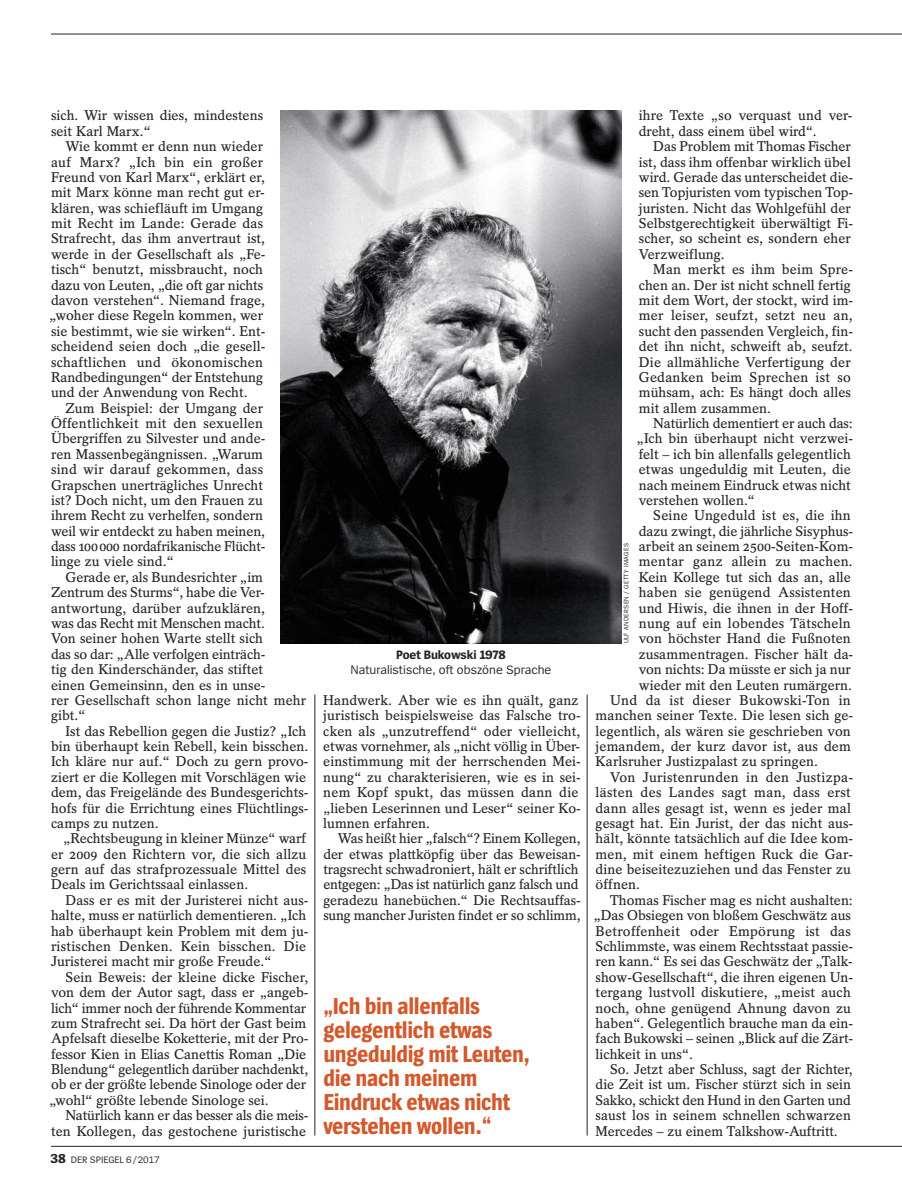
<style>
.page{position:relative;width:902px;height:1191px;background:#fff}
.page>*{position:absolute;margin:0;border:0;box-sizing:border-box;transform-origin:0 0}
.t1{font:700 24px/24px "Spiegel Sans Cd";letter-spacing:-.015em;color:#d3592c}
.t2{font:600 14.1px/15.5px "Spiegel Serif";color:#272627}
.t3{font:600 14.1px "Spiegel Serif";letter-spacing:.02em;color:#272627}
.t4{font:12.75px "Spiegel Sans";color:#272627}
.t5{font:700 12.75px "Spiegel Sans";letter-spacing:-.01em;color:#272627}
.t6{font:9.75px "Spiegel Sans";letter-spacing:-.005em;color:#272627}
.t7{font:6.75px "Spiegel Sans";letter-spacing:.05em;color:#272627}
.s1{font-weight:700;font-size:13.5px}
</style>
<div class="page">
<hr style="left:51px;top:34px;width:850px;height:1px;background:#272627">
<hr style="left:51px;top:1146px;width:799px;height:1px;background:#272627">
<hr style="left:850px;top:1146px;width:51px;height:1px;background:#272627">
<hr style="left:314px;top:694px;width:1px;height:441px;background:#272627">
<hr style="left:587px;top:694px;width:1px;height:441px;background:#272627">
<img style="left:280px;top:110px;width:341px;height:533px">
<p class="t2" style="left:51px;top:109px;width:213px">sich. Wir wissen dies, mindestens seit Karl Marx.“</p>
<p class="t2" style="left:49px;top:140px;width:218px;text-indent:16px">Wie kommt er denn nun wieder auf Marx? „Ich bin ein großer<br>Freund von Karl Marx“, erklärt er, mit Marx könne man recht gut er&shy;klären, was schiefläuft im Umgang mit Recht im Lande: Gerade das<br>Strafrecht, das ihm anvertraut ist, werde in der Gesellschaft als „Fe&shy;tisch“ benutzt, missbraucht, noch dazu von Leuten, „die oft gar nichts davon verstehen“. Niemand frage, „woher diese Regeln kommen, wer sie bestimmt, wie sie wirken“. Ent&shy;scheidend seien doch „die gesell&shy;schaftlichen und ökonomischen<br>Randbedingungen“ der Entstehung und der Anwendung von Recht.</p>
<p class="t2" style="left:51px;top:402px;width:216px;text-indent:14px">Zum Beispiel: der Umgang der<br>Öffentlichkeit mit den sexuellen<br>Übergriffen zu Silvester und ande&shy;ren Massenbegängnissen. „Warum sind wir darauf gekommen, dass<br>Grapschen unerträgliches Unrecht ist? Doch nicht, um den Frauen zu ihrem Recht zu verhelfen, sondern weil wir entdeckt zu haben meinen, dass 100000 nordafrikanische Flücht&shy;linge zu viele sind.“</p>
<p class="t2" style="left:51px;top:571px;width:257px;text-indent:14px">Gerade er, als Bundesrichter „im<br>Zentrum des Sturms“, habe die Ver&shy;antwortung, darüber aufzuklären,<br>was das Recht mit Menschen macht.<br>Von seiner hohen Warte stellt sich<br>das so dar: „Alle verfolgen einträch-<br>tig den Kinderschänder, das stiftet<br>einen Gemeinsinn, den es in unse-<br>rer Gesellschaft schon lange nicht mehr gibt.“</p>
<p class="t2" style="left:51px;top:724px;width:259px;text-indent:14px">Ist das Rebellion gegen die Justiz? „Ich bin überhaupt kein Rebell, kein bisschen.<br>Ich kläre nur auf.“ Doch zu gern provo&shy;ziert er die Kollegen mit Vorschlägen wie dem, das Freigelände des Bundesgerichts&shy;hofs für die Errichtung eines Flüchtlings&shy;camps zu nutzen.</p>
<p class="t2" style="left:51px;top:832px;width:257px;text-align:justify;text-indent:12px">„Rechtsbeugung in kleiner Münze“ warf er 2009 den Richtern vor, die sich allzu gern auf das strafprozessuale Mittel des Deals im Gerichtssaal einlassen.</p>
<p class="t2" style="left:51px;top:894px;width:259px;text-indent:14px">Dass er es mit der Juristerei nicht aus&shy;halte, muss er natürlich dementieren. „Ich hab überhaupt kein Problem mit dem ju&shy;ristischen Denken. Kein bisschen. Die Juristerei macht mir große Freude.“</p>
<p class="t2" style="left:49px;top:970px;width:261px;text-indent:16px">Sein Beweis: der kleine dicke Fischer, von dem der Autor sagt, dass er „angeb&shy;lich“ immer noch der führende Kommentar zum Strafrecht sei. Da hört der Gast beim Apfelsaft dieselbe Koketterie, mit der Pro&shy;fessor Kien in Elias Canettis Roman „Die Blendung“ gelegentlich darüber nachdenkt, ob er der größte lebende Sinologe oder der „wohl“ größte lebende Sinologe sei.</p>
<p class="t2" style="left:51px;top:1109px;width:259px;text-align:right">Natürlich kann er das besser als die meis&shy;ten Kollegen, das gestochene juristische</p>
<p class="t6" style="left:51px;top:1156px;width:111px"><span class="s1">38</span> DER SPIEGEL 6/2017</p>
<p class="t5" style="left:396px;top:650px;width:111px">Poet Bukowski 1978</p>
<p class="t4" style="left:350px;top:665px;width:202px">Naturalistische, oft obszöne Sprache</p>
<p class="t2" style="left:323px;top:694px;width:259px">Handwerk. Aber wie es ihn quält, ganz juristisch beispielsweise das Falsche tro&shy;cken als „unzutreffend“ oder vielleicht, etwas vornehmer, als „nicht völlig in Über&shy;einstimmung mit der herrschenden Mei&shy;nung“ zu charakterisieren, wie es in sei&shy;nem Kopf spukt, das müssen dann die „lieben Leserinnen und Leser“ seiner Ko&shy;lumnen erfahren.</p>
<p class="t2" style="left:323px;top:832px;width:259px;text-indent:14px">Was heißt hier „falsch“? Einem Kollegen, der etwas plattköpfig über das Beweisan&shy;tragsrecht schwadroniert, hält er schriftlich entgegen: „Das ist natürlich ganz falsch und geradezu hanebüchen.“ Die Rechtsauffas&shy;sung mancher Juristen findet er so schlimm,</p>
<h1 class="t1" style="left:323px;top:995px;width:208px">„Ich bin allenfalls gelegentlich etwas ungeduldig mit Leuten, die nach meinem<br>Eindruck etwas nicht verstehen wollen.“</h1>
<p class="t2" style="left:638px;top:109px;width:215px">ihre Texte „so verquast und ver&shy;dreht, dass einem übel wird“.</p>
<p class="t2" style="left:638px;top:140px;width:216px;text-indent:14px">Das Problem mit Thomas Fischer ist, dass ihm offenbar wirklich übel wird. Gerade das unterscheidet die&shy;sen Topjuristen vom typischen Top&shy;juristen. Nicht das Wohlgefühl der<br>Selbstgerechtigkeit überwältigt Fi&shy;scher, so scheint es, sondern eher<br>Verzweiflung.</p>
<p class="t2" style="left:638px;top:263px;width:216px;text-indent:14px">Man merkt es ihm beim Spre&shy;chen an. Der ist nicht schnell fertig mit dem Wort, der stockt, wird im&shy;mer leiser, seufzt, setzt neu an, sucht den passenden Vergleich, fin&shy;det ihn nicht, schweift ab, seufzt.<br>Die allmähliche Verfertigung der<br>Gedanken beim Sprechen ist so mühsam, ach: Es hängt doch alles mit allem zusammen.</p>
<p class="t2" style="left:636px;top:417px;width:218px;text-indent:17px">Natürlich dementiert er auch das: „Ich bin überhaupt nicht verzwei&shy;felt – ich bin allenfalls gelegentlich etwas ungeduldig mit Leuten, die nach meinem Eindruck etwas nicht verstehen wollen.“</p>
<p class="t2" style="left:653px;top:509px;width:199px">Seine Ungeduld ist es, die ihn</p>
<p class="t2" style="left:638px;top:524px;width:216px">dazu zwingt, die jährliche Sisyphus-</p>
<p class="t2" style="left:638px;top:540px;width:216px">arbeit an seinem 2500-Seiten-Kom-</p>
<p class="t2" style="left:638px;top:555px;width:215px">mentar ganz allein zu machen.</p>
<p class="t2" style="left:638px;top:571px;width:213px">Kein Kollege tut sich das an, alle</p>
<p class="t2" style="left:638px;top:586px;width:213px">haben sie genügend Assistenten</p>
<p class="t2" style="left:638px;top:601px;width:216px">und Hiwis, die ihnen in der Hoff-</p>
<p class="t2" style="left:638px;top:617px;width:213px">nung auf ein lobendes Tätscheln</p>
<p class="t2" style="left:638px;top:632px;width:213px">von höchster Hand die Fußnoten</p>
<p class="t2" style="left:638px;top:647px;width:216px">zusammentragen. Fischer hält da-</p>
<p class="t2" style="left:638px;top:663px;width:213px">von nichts: Da müsste er sich ja nur</p>
<p class="t2" style="left:638px;top:678px;width:215px">wieder mit den Leuten rumärgern.</p>
<p class="t3" style="left:610px;top:695px;width:242px">Und da ist dieser Bukowski-Ton in</p>
<p class="t2" style="left:595px;top:709px;width:259px">manchen seiner Texte. Die lesen sich ge-</p>
<p class="t2" style="left:595px;top:724px;width:257px">legentlich, als wären sie geschrieben von</p>
<p class="t2" style="left:595px;top:740px;width:257px">jemandem, der kurz davor ist, aus dem</p>
<p class="t2" style="left:595px;top:755px;width:224px">Karlsruher Justizpalast zu springen.</p>
<p class="t3" style="left:610px;top:772px;width:245px">Von Juristenrunden in den Justizpa-</p>
<p class="t3" style="left:595px;top:787px;width:257px">lästen des Landes sagt man, dass erst</p>
<p class="t2" style="left:595px;top:801px;width:257px">dann alles gesagt ist, wenn es jeder mal</p>
<p class="t2" style="left:595px;top:817px;width:259px">gesagt hat. Ein Jurist, der das nicht aus-</p>
<p class="t2" style="left:595px;top:832px;width:259px">hält, könnte tatsächlich auf die Idee kom-</p>
<p class="t2" style="left:595px;top:847px;width:259px">men, mit einem heftigen Ruck die Gar-</p>
<p class="t2" style="left:595px;top:863px;width:257px">dine beiseitezuziehen und das Fenster zu</p>
<p class="t2" style="left:595px;top:878px;width:46px">öffnen.</p>
<p class="t2" style="left:610px;top:893px;width:244px">Thomas Fischer mag es nicht aushalten:</p>
<p class="t2" style="left:593px;top:909px;width:259px">„Das Obsiegen von bloßem Geschwätz aus</p>
<p class="t2" style="left:595px;top:924px;width:257px">Betroffenheit oder Empörung ist das</p>
<p class="t2" style="left:595px;top:940px;width:259px">Schlimmste, was einem Rechtsstaat passie-</p>
<p class="t2" style="left:595px;top:955px;width:259px">ren kann.“ Es sei das Geschwätz der „Talk-</p>
<p class="t2" style="left:595px;top:970px;width:259px">show-Gesellschaft“, die ihren eigenen Un-</p>
<p class="t2" style="left:595px;top:986px;width:257px">tergang lustvoll diskutiere, „meist auch</p>
<p class="t2" style="left:595px;top:1001px;width:257px">noch, ohne genügend Ahnung davon zu</p>
<p class="t2" style="left:595px;top:1016px;width:259px">haben“. Gelegentlich brauche man da ein-</p>
<p class="t2" style="left:595px;top:1032px;width:259px">fach Bukowski – seinen „Blick auf die Zärt-</p>
<p class="t2" style="left:595px;top:1047px;width:99px">lichkeit in uns“.</p>
<p class="t2" style="left:610px;top:1063px;width:244px">So. Jetzt aber Schluss, sagt der Richter,</p>
<p class="t2" style="left:595px;top:1078px;width:257px">die Zeit ist um. Fischer stürzt sich in sein</p>
<p class="t2" style="left:595px;top:1093px;width:257px">Sakko, schickt den Hund in den Garten und</p>
<p class="t2" style="left:595px;top:1109px;width:257px">saust los in seinem schnellen schwarzen</p>
<p class="t2" style="left:595px;top:1124px;width:244px">Mercedes – zu einem Talkshow-Auftritt.</p>
<p class="t7" style="left:623px;top:643px;width:102px;rotate:-90deg">ULF ANDERSEN / GETTY IMAGES</p>
</div>
